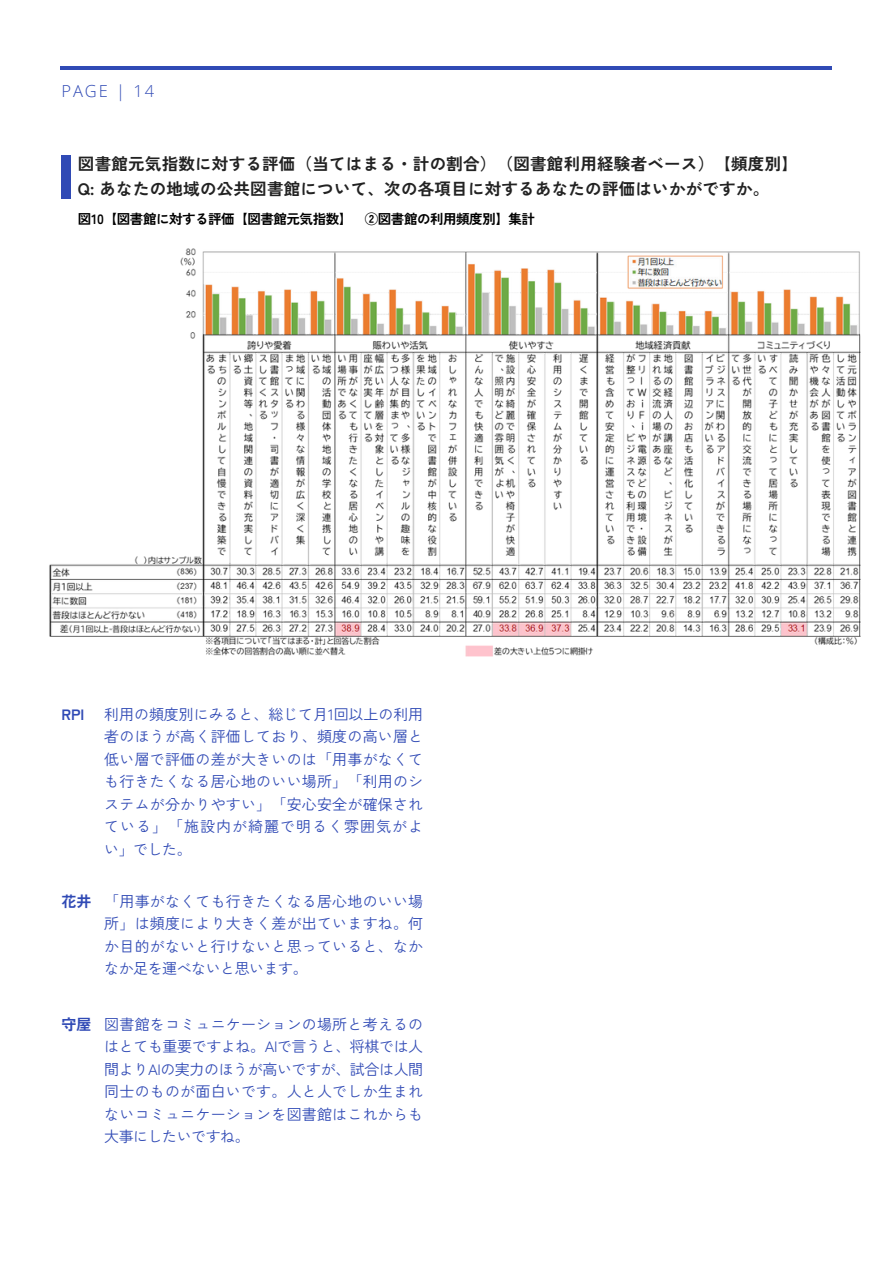
<style>
.page{position:relative;width:894px;height:1264px;background:#fff}
.page>*{position:absolute;margin:0;border:0;box-sizing:border-box;transform-origin:0 0}
.t1{font:700 16.5px/24.8px "Zen Kaku Gothic New";letter-spacing:.015em;color:#222}
.t2{font:300 16.5px "Open Sans";letter-spacing:.12em;color:#304ab5}
.t3{font:15px/22.5px "Zen Kaku Gothic New";letter-spacing:.015em;color:#304ab5;text-align:justify}
.t4{font:700 15px "Zen Kaku Gothic New";color:#304ab5}
.t5{font:700 13.5px "Zen Kaku Gothic New";letter-spacing:-.035em;color:#000}
</style>
<div class="page">
<hr style="left:61px;top:66px;width:770px;height:4px;background:#304ab5">
<div style="left:61px;top:155px;width:10px;height:43px;background:#304ab5"></div>
<img style="left:49px;top:248px;width:812px;height:408px">
<h4 class="t2" style="left:61px;top:79px;width:94px">PAGE | 14</h4>
<p class="t1" style="left:78px;top:150px;width:721px">図書館元気指数に対する評価（当てはまる・計の割合）（図書館利用経験者ベース）【頻度別】<br>Q: あなたの地域の公共図書館について、次の各項目に対するあなたの評価はいかがですか。</p>
<h1 class="t5" style="left:78px;top:209px;width:458px">図10【図書館に対する評価【図書館元気指数】 ②図書館の利用頻度別】集計</h1>
<p class="t4" style="left:61px;top:702px;width:24px">RPI</p>
<h2 class="t3" style="left:104px;top:702px;width:320px">利用の頻度別にみると、総じて月1回以上の利用者のほうが高く評価しており、頻度の高い層と低い層で評価の差が大きいのは「用事がなくても行きたくなる居心地のいい場所」「利用のシステムが分かりやすい」「安心安全が確保されている」「施設内が綺麗で明るく雰囲気がよい」でした。</h2>
<p class="t4" style="left:61px;top:889px;width:32px">花井</p>
<h1 class="t3" style="left:104px;top:888px;width:320px">「用事がなくても行きたくなる居心地のいい場所」は頻度により大きく差が出ていますね。何か目的がないと行けないと思っていると、なかなか足を運べないと思います。</h1>
<h3 class="t4" style="left:61px;top:1012px;width:32px">守屋</h3>
<h3 class="t3" style="left:104px;top:1011px;width:320px">図書館をコミュニケーションの場所と考えるのはとても重要ですよね。AIで言うと、将棋では人間よりAIの実力のほうが高いですが、試合は人間同士のものが面白いです。人と人でしか生まれないコミュニケーションを図書館はこれからも大事にしたいですね。</h3>
</div>
